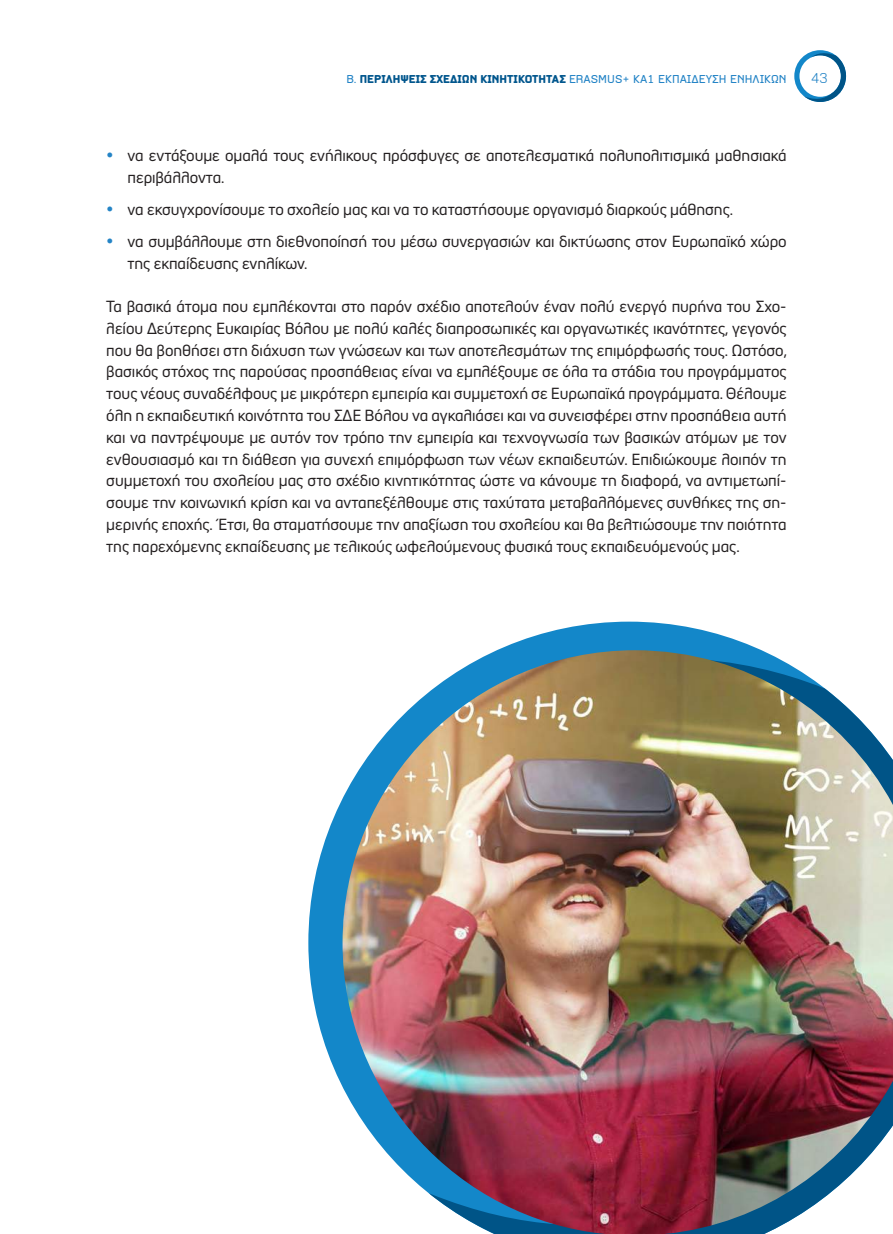
<style>
.page{position:relative;width:893px;height:1234px;background:#fff}
.page>*{position:absolute;margin:0;border:0;box-sizing:border-box;transform-origin:0 0}
.t1{font:15.75px/21.8px "Uni Neue";letter-spacing:-.005em;color:#231f20}
.t2{font:300 15px "CF Armadillo Std";color:#2484c6}
.t3{font:500 12px "CF Armadillo Std";letter-spacing:.005em;color:#2484c6}
.s1{font-weight:700;color:#00568d}
.s2{color:#2484c6}
</style>
<div class="page">
<svg style="left:794px;top:50px;width:52px;height:52px"></svg>
<svg style="left:308px;top:798px;width:35px;height:290px;fill:#1387c9"></svg>
<svg style="left:497px;top:621px;width:264px;height:29px;fill:#1387c9"></svg>
<img style="left:343px;top:650px;width:550px;height:583px">
<p class="t3" style="left:346px;top:72px;width:442px">B. <span class="s1">ΠΕΡΙΛΉΨΕΙΣ ΣΧΕΔΊΩΝ ΚΙΝΗΤΙΚΌΤΗΤΑΣ</span> ERASMUS+ ΚΑ1 ΕΚΠΑΊΔΕΥΣΗ ΕΝΗΛΊΚΩΝ</p>
<p class="t2" style="left:811px;top:70px;width:19px">43</p>
<p class="t1" style="left:128px;top:144px;width:661px;text-indent:-21px"><span class="s2">••</span> να εντάξουμε ομαλά τους ενήλικους πρόσφυγες σε αποτελεσματικά πολυπολιτισμικά μαθησιακά περιβάλλοντα.</p>
<p class="t1" style="left:106px;top:198px;width:628px"><span class="s2">••</span> να εκσυγχρονίσουμε το σχολείο μας και να το καταστήσουμε οργανισμό διαρκούς μάθησης.</p>
<p class="t1" style="left:128px;top:230px;width:661px;text-indent:-21px"><span class="s2">••</span> να συμβάλλουμε στη διεθνοποίησή του μέσω συνεργασιών και δικτύωσης στον Ευρωπαϊκό χώρο της εκπαίδευσης ενηλίκων.</p>
<p class="t1" style="left:106px;top:295px;width:682px;text-align:justify">Τα βασικά άτομα που εμπλέκονται στο παρόν σχέδιο αποτελούν έναν πολύ ενεργό πυρήνα του Σχο&shy;λείου Δεύτερης Ευκαιρίας Βόλου με πολύ καλές διαπροσωπικές και οργανωτικές ικανότητες, γεγονός που θα βοηθήσει στη διάχυση των γνώσεων και των αποτελεσμάτων της επιμόρφωσής τους. Ωστόσο, βασικός στόχος της παρούσας προσπάθειας είναι να εμπλέξουμε σε όλα τα στάδια του προγράμματος τους νέους συναδέλφους με μικρότερη εμπειρία και συμμετοχή σε Ευρωπαϊκά προγράμματα. Θέλουμε όλη η εκπαιδευτική κοινότητα του ΣΔΕ Βόλου να αγκαλιάσει και να συνεισφέρει στην προσπάθεια αυτή και να παντρέψουμε με αυτόν τον τρόπο την εμπειρία και τεχνογνωσία των βασικών ατόμων με τον ενθουσιασμό και τη διάθεση για συνεχή επιμόρφωση των νέων εκπαιδευτών. Επιδιώκουμε λοιπόν τη συμμετοχή του σχολείου μας στο σχέδιο κινητικότητας ώστε να κάνουμε τη διαφορά, να αντιμετωπί&shy;σουμε την κοινωνική κρίση και να ανταπεξέλθουμε στις ταχύτατα μεταβαλλόμενες συνθήκες της ση&shy;μερινής εποχής. Έτσι, θα σταματήσουμε την απαξίωση του σχολείου και θα βελτιώσουμε την ποιότητα της παρεχόμενης εκπαίδευσης με τελικούς ωφελούμενους φυσικά τους εκπαιδευόμενούς μας.</p>
</div>
